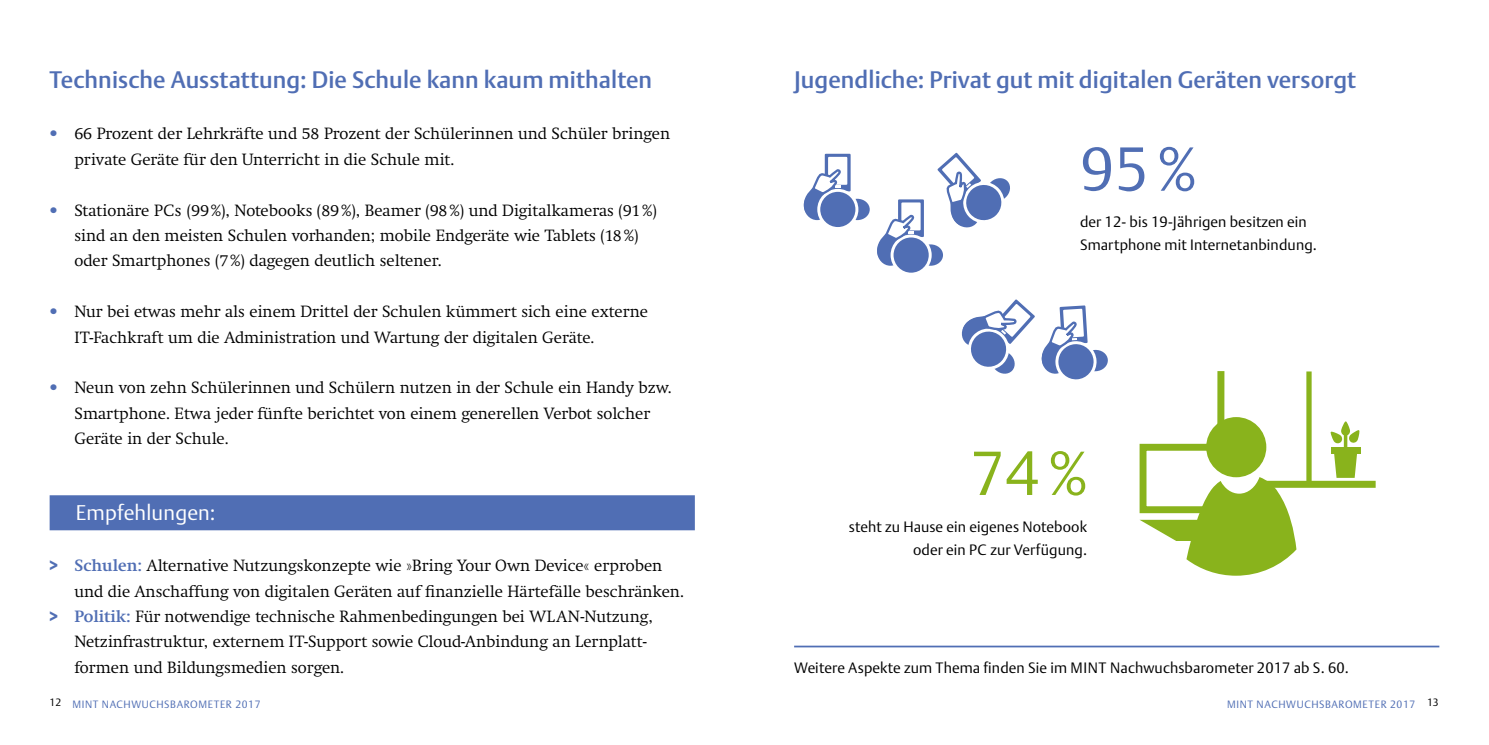
<style>
.page{position:relative;width:1489px;height:745px;background:#fff}
.page>*{position:absolute;margin:0;border:0;box-sizing:border-box;transform-origin:0 0}
.t1{font:300 61.25px "DTL Argo T";color:#506eb4}
.t2{font:300 61.25px "DTL Argo T";color:#89b31c}
.t3{font:500 23.62px "DTL Argo T";letter-spacing:.005em;color:#506eb4}
.t4{font:300 21px "DTL Argo T";letter-spacing:.01em;color:#fff}
.t5{font:300 16.1px/25.4px "Swift T";color:#000}
.t6{font:300 14.88px/22.8px "DTL Argo T";letter-spacing:.01em;color:#000}
.t7{font:300 10.5px "DTL Argo T";letter-spacing:.06em;color:#506eb4}
.s1{color:#506eb4}
.s2{font-family:"DTL Argo T";font-weight:700;color:#506eb4}
.s3{font-weight:700;color:#506eb4}
.s4{color:#000}
</style>
<div class="page">
<div style="left:50px;top:495px;width:644px;height:35px;background:#506eb4"></div>
<hr style="left:794px;top:645px;width:645px;height:2px;background:#506eb4">
<svg style="left:824px;top:154px;width:26px;height:37px"></svg>
<div style="left:828px;top:157px;width:19px;height:28px;background:#fff"></div>
<div style="left:803px;top:191px;width:27px;height:29px;background:#506eb4;border-radius:50%"></div>
<div style="left:844px;top:199px;width:25px;height:21px;background:#506eb4;border-radius:50%"></div>
<div style="left:818px;top:190px;width:38px;height:38px;background:#506eb4;border-radius:50%"></div>
<div style="left:817px;top:189px;width:41px;height:41px;border:3px solid #fff;border-radius:50%"></div>
<svg style="left:803px;top:167px;width:38px;height:49px"></svg>
<svg style="left:898px;top:199px;width:25px;height:38px"></svg>
<div style="left:901px;top:202px;width:19px;height:28px;background:#fff"></div>
<div style="left:877px;top:236px;width:26px;height:29px;background:#506eb4;border-radius:50%"></div>
<div style="left:918px;top:244px;width:25px;height:21px;background:#506eb4;border-radius:50%"></div>
<div style="left:892px;top:236px;width:38px;height:38px;background:#506eb4;border-radius:50%"></div>
<div style="left:890px;top:234px;width:41px;height:41px;border:3px solid #fff;border-radius:50%"></div>
<svg style="left:877px;top:212px;width:37px;height:50px"></svg>
<svg style="left:937px;top:152px;width:73px;height:76px"></svg>
<div style="left:1082px;top:349px;width:26px;height:22px;background:#506eb4;border-radius:50%"></div>
<svg style="left:961px;top:299px;width:137px;height:81px"></svg>
<svg style="left:1139px;top:371px;width:237px;height:204px"></svg>
<div style="left:1206px;top:417px;width:60px;height:60px;background:#89b31c;border-radius:50%"></div>
<h2 class="t3" style="left:50px;top:66px;width:604px">Technische Ausstattung: Die Schule kann kaum mithalten</h2>
<p class="t5" style="left:74px;top:121px;width:597px;text-indent:-25px"><span class="s1">•</span> 66 Prozent der Lehrkräfte und 58 Prozent der Schülerinnen und Schüler bringen private Geräte für den Unterricht in die Schule mit.</p>
<p class="t5" style="left:74px;top:197px;width:584px;text-indent:-25px"><span class="s1">•</span> Stationäre PCs (99%), Notebooks (89%), Beamer (98%) und Digitalkameras (91%) sind an den meisten Schulen vorhanden; mobile Endgeräte wie Tablets (18%) oder Smartphones (7%) dagegen deutlich seltener.</p>
<p class="t5" style="left:74px;top:299px;width:575px;text-indent:-25px"><span class="s1">•</span> Nur bei etwas mehr als einem Drittel der Schulen kümmert sich eine externe<br>IT-Fachkraft um die Administration und Wartung der digitalen Geräte.</p>
<p class="t5" style="left:74px;top:375px;width:598px;text-indent:-25px"><span class="s1">•</span> Neun von zehn Schülerinnen und Schülern nutzen in der Schule ein Handy bzw.<br>Smartphone. Etwa jeder fünfte berichtet von einem generellen Verbot solcher<br>Geräte in der Schule.</p>
<h3 class="t4" style="left:76px;top:500px;width:141px">Empfehlungen:</h3>
<p class="t5" style="left:50px;top:552px;width:614px"><span class="s2">&gt;</span> <span class="s3">Schulen:</span> Alternative Nutzungskonzepte wie »Bring Your Own Device« erproben</p>
<p class="t5" style="left:74px;top:578px;width:611px">und die Anschaffung von digitalen Geräten auf finanzielle Härtefälle beschränken.</p>
<p class="t5" style="left:50px;top:603px;width:604px"><span class="s2">&gt;</span> <span class="s3">Politik:</span> Für notwendige technische Rahmenbedingungen bei WLAN-Nutzung,</p>
<p class="t5" style="left:74px;top:628px;width:573px">Netzinfrastruktur, externem IT-Support sowie Cloud-Anbindung an Lernplatt-</p>
<p class="t5" style="left:74px;top:654px;width:271px">formen und Bildungsmedien sorgen.</p>
<h2 class="t3" style="left:794px;top:66px;width:563px">Jugendliche: Privat gut mit digitalen Geräten versorgt</h2>
<h1 class="t1" style="left:1079px;top:132px;width:118px">95%</h1>
<p class="t6" style="left:1079px;top:210px;width:238px">der 12- bis 19-Jährigen besitzen ein<br>Smartphone mit Internetanbindung.</p>
<h1 class="t2" style="left:970px;top:436px;width:118px">74%</h1>
<p class="t6" style="left:848px;top:514px;width:240px;text-align:right">steht zu Hause ein eigenes Notebook oder ein PC zur Verfügung.</p>
<p class="t6" style="left:794px;top:655px;width:556px">Weitere Aspekte zum Thema finden Sie im MINT Nachwuchsbarometer 2017 ab S. 60.</p>
<p class="t7" style="left:50px;top:697px;width:212px"><span class="s4">12</span> MINT Nachwuchsbarom eter 2017</p>
<p class="t7" style="left:1227px;top:697px;width:213px">MINT Nachwuchsbarom eter 2017 <span class="s4">13</span></p>
</div>
